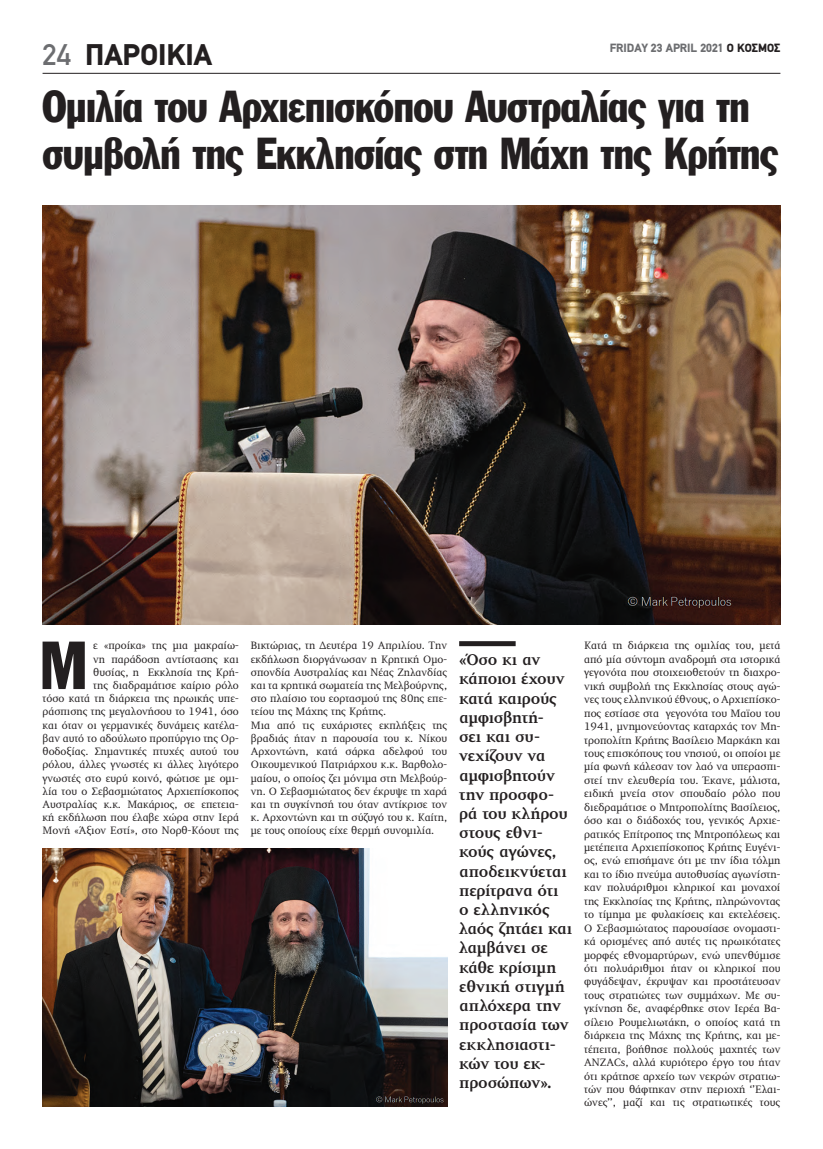
<style>
.page{position:relative;width:823px;height:1149px;background:#fff}
.page>*{position:absolute;margin:0;border:0;box-sizing:border-box;transform-origin:0 0}
.t1{font:66.6px "Franklin Gothic Greek Cond";color:#231f20}
.t2{font:44px/47px "Franklin Gothic Greek Cond";letter-spacing:-.02em;color:#231f20}
.t3{font:900 30px "PF Din Text";color:#231f20}
.t4{font:700 16px/19.2px "PF Diplomat";letter-spacing:-.015em;color:#231f20}
.t5{font:900 12px "PF Din Text";color:#6c6d70}
.t6{font:11px/13.4px "PF Diplomat";color:#231f20}
.s1{font-weight:500;color:#6c6d70}
.s2{color:#231f20}
</style>
<div class="page">
<hr style="left:43px;top:73px;width:737px;height:1px;background:#231f20">
<div style="left:459px;top:641px;width:56px;height:5px;background:#231f20"></div>
<img style="left:42px;top:206px;width:738px;height:418px">
<img style="left:43px;top:848px;width:404px;height:257px">
<h3 class="t3" style="left:43px;top:37px;width:171px"><span class="s1">24</span> ΠΑΡΟΙΚΙΑ</h3>
<p class="t5" style="left:609px;top:40px;width:172px">FRIDAY 23 APRIL 2021 <span class="s2">Ο ΚΟΣΜΟΣ</span></p>
<h2 class="t2" style="left:42px;top:83px;width:737px">Ομιλία του Αρχιεπισκόπου Αυστραλίας για τη συμβολή της Εκκλησίας στη Μάχη της Κρήτης</h2>
<h1 class="t1" style="left:40px;top:627px;width:50px">Μ</h1>
<p class="t6" style="left:43px;top:639px;width:198px;text-align:right">ε «προίκα» της μια μακραίω-<br>νη παράδοση αντίστασης και<br>θυσίας, η Εκκλησία της Κρή-<br>της διαδραμάτισε καίριο ρόλο<br>τόσο κατά τη διάρκεια της ηρωικής υπε&shy;ράσπισης της μεγαλονήσου το 1941, όσο και όταν οι γερμανικές δυνάμεις κατέλα&shy;βαν αυτό το αδούλωτο προπύργιο της Ορ&shy;θοδοξίας. Σημαντικές πτυχές αυτού του ρόλου, άλλες γνωστές κι άλλες λιγότερο γνωστές στο ευρύ κοινό, φώτισε με ομι&shy;λία του ο Σεβασμιώτατος Αρχιεπίσκοπος Αυστραλίας κ.κ. Μακάριος, σε επετεια&shy;κή εκδήλωση που έλαβε χώρα στην Ιερά Μονή «Άξιον Εστί», στο Νορθ-Κόουτ της</p>
<p class="t6" style="left:251px;top:639px;width:198px">Βικτώριας, τη Δευτέρα 19 Απριλίου. Την εκδήλωση διοργάνωσαν η Κρητική Ομο&shy;σπονδία Αυστραλίας και Νέας Ζηλανδίας και τα κρητικά σωματεία της Μελβούρνης, στο πλαίσιο του εορτασμού της 80ης επε&shy;τείου της Μάχης της Κρήτης.<br>Μια από τις ευχάριστες εκπλήξεις της βραδιάς ήταν η παρουσία του κ. Νίκου Αρχοντώνη, κατά σάρκα αδελφού του Οικουμενικού Πατριάρχου κ.κ. Βαρθολο&shy;μαίου, ο οποίος ζει μόνιμα στη Μελβούρ&shy;νη. Ο Σεβασμιώτατος δεν έκρυψε τη χαρά και τη συγκίνησή του όταν αντίκρισε τον κ. Αρχοντώνη και τη σύζυγό του κ. Καίτη, με τους οποίους είχε θερμή συνομιλία.</p>
<p class="t6" style="left:583px;top:639px;width:198px;text-align:justify">Κατά τη διάρκεια της ομιλίας του, μετά από μία σύντομη αναδρομή στα ιστορικά γεγονότα που στοιχειοθετούν τη διαχρο&shy;νική συμβολή της Εκκλησίας στους αγώ&shy;νες τους ελληνικού έθνους, ο Αρχιεπίσκο&shy;πος εστίασε στα γεγονότα του Μαϊου του 1941, μνημονεύοντας καταρχάς τον Μη&shy;τροπολίτη Κρήτης Βασίλειο Μαρκάκη και τους επισκόπους του νησιού, οι οποίοι με μία φωνή κάλεσαν τον λαό να υπερασπι&shy;στεί την ελευθερία του. Έκανε, μάλιστα, ειδική μνεία στον σπουδαίο ρόλο που διεδραμάτισε ο Μητροπολίτης Βασίλειος, όσο και ο διάδοχός του, γενικός Αρχιε&shy;ρατικός Επίτροπος της Μητροπόλεως και μετέπειτα Αρχιεπίσκοπος Κρήτης Ευγένι&shy;ος, ενώ επισήμανε ότι με την ίδια τόλμη και το ίδιο πνεύμα αυτοθυσίας αγωνίστη&shy;καν πολυάριθμοι κληρικοί και μοναχοί της Εκκλησίας της Κρήτης, πληρώνοντας το τίμημα με φυλακίσεις και εκτελέσεις.<br>Ο Σεβασμιώτατος παρουσίασε ονομαστι&shy;κά ορισμένες από αυτές τις ηρωικότατες μορφές εθνομαρτύρων, ενώ υπενθύμισε ότι πολυάριθμοι ήταν οι κληρικοί που φυγάδεψαν, έκρυψαν και προστάτευσαν τους στρατιώτες των συμμάχων. Με συ&shy;γκίνηση δε, αναφέρθηκε στον Ιερέα Βα&shy;σίλειο Ρουμελιωτάκη, ο οποίος κατά τη διάρκεια της Μάχης της Κρήτης, και με&shy;τέπειτα, βοήθησε πολλούς μαχητές των ANZACs, αλλά κυριότερο έργο του ήταν ότι κράτησε αρχείο των νεκρών στρατιω&shy;τών που θάφτηκαν στην περιοχή ‘’Ελαι&shy;ώνες’’, μαζί και τις στρατιωτικές τους</p>
<p class="t4" style="left:459px;top:650px;width:114px">«Όσο κι αν κάποιοι έχουν κατά καιρούς αμφισβητή-<br>σει και συ&shy;νεχίζουν να αμφισβητούν την προσφο&shy;ρά του κλήρου στους εθνι&shy;κούς αγώνες, αποδεικνύεται περίτρανα ότι<br>ο ελληνικός λαός ζητάει και λαμβάνει σε κάθε κρίσιμη εθνική στιγμή απλόχερα την προστασία των εκκλησιαστι&shy;κών του εκ&shy;προσώπων».</p>
</div>
